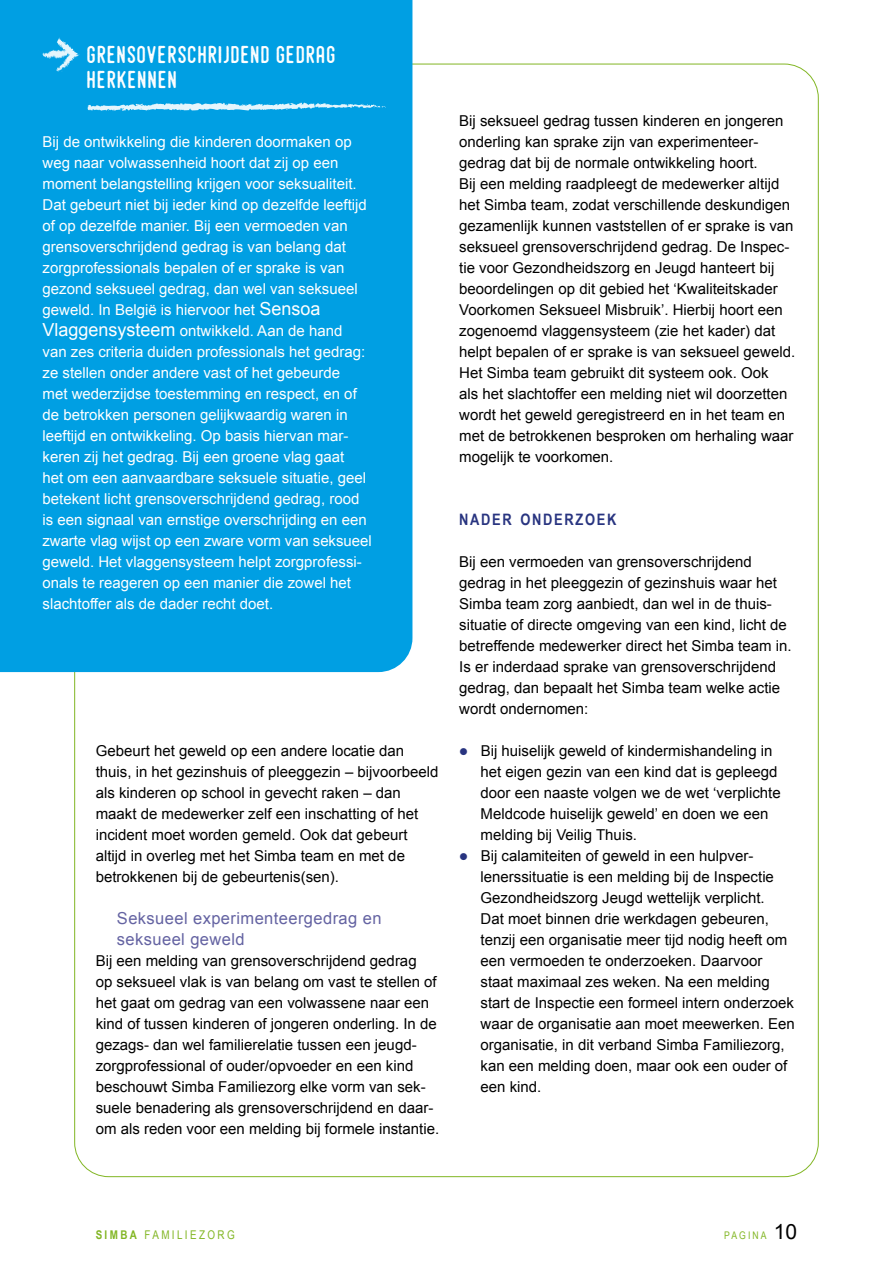
<style>
.page{position:relative;width:893px;height:1263px;background:#fff}
.page>*{position:absolute;margin:0;border:0;box-sizing:border-box;transform-origin:0 0}
.t1{font:24px/25.5px "Hamurz Free Version";letter-spacing:.025em;color:#fff}
.t2{font:16.5px/21px "Arial";letter-spacing:.025em;color:#6463a2}
.t3{font:700 15.75px "Arial Narrow";letter-spacing:.105em;color:#283480}
.t4{font:15px/21px "Arial";color:#000}
.t5{font:15px/21px "Arial";color:#fff}
.t6{font:12px "Arial Narrow";letter-spacing:.2em;color:#82b624}
.t7{font:10.5px "Arial Narrow";letter-spacing:.2em;color:#82b624}
.s1{font-size:18px}
.s2{color:#283480}
.s3{font-weight:700}
.s4{font-family:"Arial";font-size:21px;color:#000}
</style>
<div class="page">
<div style="left:0;top:0;width:412px;height:672px;background:#009fe3"></div>
<svg style="left:43px;top:37px;width:37px;height:35px"></svg>
<svg style="left:87px;top:102px;width:299px;height:9px"></svg>
<h1 class="t1" style="left:88px;top:42px;width:250px">GRENSOVERSCHRIJDEND GEDRAG<br>HERKENNEN</h1>
<p class="t5" style="left:43px;top:131px;width:331px">Bij de ontwikkeling die kinderen doormaken op weg naar volwassenheid hoort dat zij op een moment belangstelling krijgen voor seksualiteit.<br>Dat gebeurt niet bij ieder kind op dezelfde leeftijd of op dezelfde manier. Bij een vermoeden van grensoverschrijdend gedrag is van belang dat zorgprofessionals bepalen of er sprake is van gezond seksueel gedrag, dan wel van seksueel geweld. In België is hiervoor het <span class="s1">Sensoa Vlaggensysteem</span> ontwikkeld. Aan de hand<br>van zes criteria duiden professionals het gedrag: ze stellen onder andere vast of het gebeurde<br>met wederzijdse toestemming en respect, en of de betrokken personen gelijkwaardig waren in leeftijd en ontwikkeling. Op basis hiervan mar&shy;keren zij het gedrag. Bij een groene vlag gaat<br>het om een aanvaardbare seksuele situatie, geel betekent licht grensoverschrijdend gedrag, rood is een signaal van ernstige overschrijding en een zwarte vlag wijst op een zware vorm van seksueel geweld. Het vlaggensysteem helpt zorgprofessi&shy;onals te reageren op een manier die zowel het slachtoffer als de dader recht doet.</p>
<p class="t4" style="left:96px;top:740px;width:344px">Gebeurt het geweld op een andere locatie dan thuis, in het gezinshuis of pleeggezin – bijvoorbeeld als kinderen op school in gevecht raken – dan maakt de medewerker zelf een inschatting of het incident moet worden gemeld. Ook dat gebeurt altijd in overleg met het Simba team en met de betrokkenen bij de gebeurtenis(sen).</p>
<p class="t2" style="left:117px;top:908px;width:266px">Seksueel experimenteergedrag en seksueel geweld</p>
<p class="t4" style="left:96px;top:950px;width:345px">Bij een melding van grensoverschrijdend gedrag<br>op seksueel vlak is van belang om vast te stellen of het gaat om gedrag van een volwassene naar een kind of tussen kinderen of jongeren onderling. In de gezags- dan wel familierelatie tussen een jeugd&shy;zorgprofessional of ouder/opvoeder en een kind beschouwt Simba Familiezorg elke vorm van sek&shy;suele benadering als grensoverschrijdend en daar&shy;om als reden voor een melding bij formele instantie.</p>
<p class="t4" style="left:459px;top:110px;width:337px">Bij seksueel gedrag tussen kinderen en jongeren onderling kan sprake zijn van experimenteer&shy;gedrag dat bij de normale ontwikkeling hoort.<br>Bij een melding raadpleegt de medewerker altijd het Simba team, zodat verschillende deskundigen gezamenlijk kunnen vaststellen of er sprake is van seksueel grensoverschrijdend gedrag. De Inspec&shy;tie voor Gezondheidszorg en Jeugd hanteert bij beoordelingen op dit gebied het ‘Kwaliteitskader Voorkomen Seksueel Misbruik’. Hierbij hoort een zogenoemd vlaggensysteem (zie het kader) dat helpt bepalen of er sprake is van seksueel geweld.<br>Het Simba team gebruikt dit systeem ook. Ook<br>als het slachtoffer een melding niet wil doorzetten wordt het geweld geregistreerd en in het team en met de betrokkenen besproken om herhaling waar mogelijk te voorkomen.</p>
<p class="t3" style="left:459px;top:508px;width:159px">NADER ONDERZOEK</p>
<p class="t4" style="left:459px;top:551px;width:334px">Bij een vermoeden van grensoverschrijdend gedrag in het pleeggezin of gezinshuis waar het Simba team zorg aanbiedt, dan wel in de thuis&shy;situatie of directe omgeving van een kind, licht de betreffende medewerker direct het Simba team in.<br>Is er inderdaad sprake van grensoverschrijdend gedrag, dan bepaalt het Simba team welke actie wordt ondernomen:</p>
<p class="t4" style="left:480px;top:740px;width:302px;text-indent:-21px"><span class="s2">●</span> Bij huiselijk geweld of kindermishandeling in het eigen gezin van een kind dat is gepleegd door een naaste volgen we de wet ‘verplichte Meldcode huiselijk geweld’ en doen we een melding bij Veilig Thuis.</p>
<p class="t4" style="left:480px;top:845px;width:316px;text-indent:-21px"><span class="s2">●</span> Bij calamiteiten of geweld in een hulpver&shy;lenerssituatie is een melding bij de Inspectie Gezondheidszorg Jeugd wettelijk verplicht.<br>Dat moet binnen drie werkdagen gebeuren, tenzij een organisatie meer tijd nodig heeft om een vermoeden te onderzoeken. Daarvoor staat maximaal zes weken. Na een melding start de Inspectie een formeel intern onderzoek waar de organisatie aan moet meewerken. Een organisatie, in dit verband Simba Familiezorg, kan een melding doen, maar ook een ouder of een kind.</p>
<p class="t6" style="left:96px;top:1226px;width:141px"><span class="s3">SIMBA</span> FAMILIEZORG</p>
<p class="t7" style="left:724px;top:1228px;width:75px">PAGINA <span class="s4">10</span></p>
</div>
